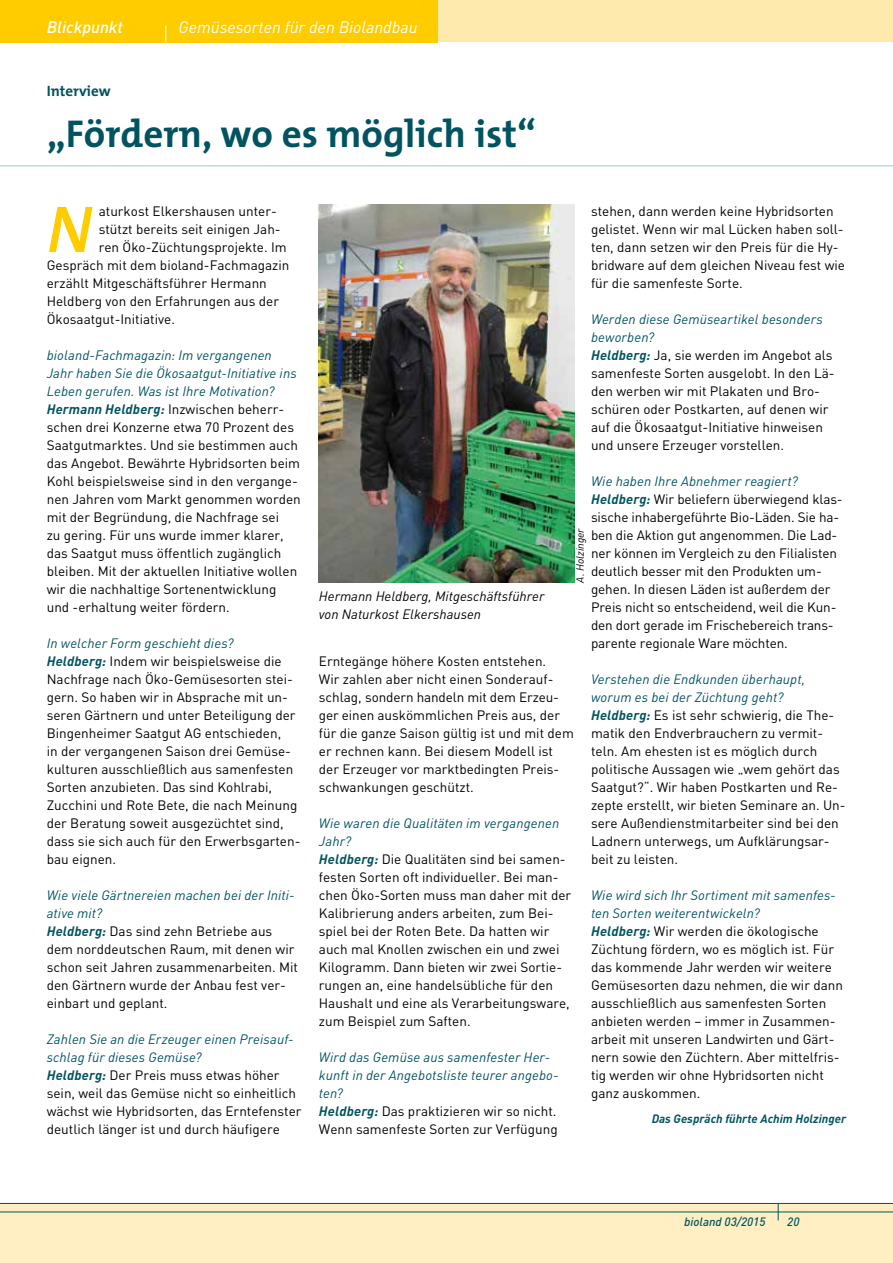
<style>
.page{position:relative;width:893px;height:1263px;background:#fff}
.page>*{position:absolute;margin:0;border:0;box-sizing:border-box;transform-origin:0 0}
.t1{font:italic 600 66.9px "The Mix";color:#fc0}
.t2{font:700 39px "The Mix";color:#00535f}
.t3{font:italic 16.5px "DIN";color:#fff}
.t4{font:italic 500 16.5px "DIN";color:#fff}
.t5{font:700 15px "The Mix";color:#00535f}
.t6{font:13.5px/18px "DIN";color:#000}
.t7{font:italic 13.5px/18px "DIN";letter-spacing:.01em;color:#00535f}
.t8{font:italic 13.5px/18px "DIN";color:#000}
.t9{font:italic 700 12px "DIN";color:#00535f}
.t10{font:italic 500 12px "DIN";color:#00535f}
.t11{font:italic 10.5px "DIN";color:#000}
.s1{font-style:italic;color:#00535f}
.s2{font-weight:700;font-style:italic;color:#00535f}
.s3{font-weight:700}
.s4{font-style:normal;color:#000}
</style>
<div class="page">
<hr style="left:0;top:165px;width:893px;height:1px;background:#a5c5cc">
<div style="left:0;top:0;width:893px;height:43px;background:#ffeaad"></div>
<div style="left:0;top:1203px;width:893px;height:60px;background:#ffefc3"></div>
<hr style="left:0;top:1203px;width:893px;height:1px;background:#00535f">
<hr style="left:0;top:1211px;width:893px;height:1px;background:#00535f">
<svg style="left:778px;top:1204px;width:1px;height:16px"></svg>
<hr style="left:0;top:42px;width:893px;height:1px;background:#fff">
<div style="left:0;top:0;width:438px;height:43px;background:#fc0"></div>
<svg style="left:165px;top:26px;width:1px;height:17px"></svg>
<img style="left:319px;top:204px;width:255px;height:379px">
<p class="t4" style="left:47px;top:16px;width:78px">Blickpunkt</p>
<p class="t3" style="left:179px;top:16px;width:240px">Gemüsesorten für den Biolandbau</p>
<p class="t5" style="left:47px;top:78px;width:65px">Interview</p>
<h2 class="t2" style="left:47px;top:101px;width:491px">„Fördern, wo es möglich ist“</h2>
<h1 class="t1" style="left:47px;top:174px;width:47px">N</h1>
<p class="t6" style="left:99px;top:202px;width:179px">aturkost Elkershausen unter-</p>
<p class="t6" style="left:99px;top:220px;width:183px">stützt bereits seit einigen Jah-</p>
<p class="t6" style="left:99px;top:238px;width:190px">ren Öko-Züchtungsprojekte. Im</p>
<p class="t6" style="left:47px;top:256px;width:244px">Gespräch mit dem bioland-Fachmagazin</p>
<p class="t6" style="left:47px;top:274px;width:222px">erzählt Mitgeschäftsführer Hermann</p>
<p class="t6" style="left:47px;top:292px;width:234px">Heldberg von den Erfahrungen aus der</p>
<p class="t6" style="left:47px;top:310px;width:130px">Ökosaatgut-Initiative.</p>
<p class="t6" style="left:47px;top:346px;width:256px"><span class="s1">bioland-Fachmagazin: Im vergangenen Jahr haben Sie die Ökosaatgut-Initiative ins Leben gerufen. Was ist Ihre Motivation?<br></span><span class="s2">Hermann Heldberg:</span> Inzwischen beherr&shy;schen drei Konzerne etwa 70 Prozent des Saatgutmarktes. Und sie bestimmen auch das Angebot. Bewährte Hybridsorten beim Kohl beispielsweise sind in den vergange&shy;nen Jahren vom Markt genommen worden mit der Begründung, die Nachfrage sei<br>zu gering. Für uns wurde immer klarer, das Saatgut muss öffentlich zugänglich bleiben. Mit der aktuellen Initiative wollen wir die nachhaltige Sortenentwicklung und -erhaltung weiter fördern.</p>
<p class="t6" style="left:47px;top:634px;width:255px"><span class="s1">In welcher Form geschieht dies?<br></span><span class="s2">Heldberg:</span> Indem wir beispielsweise die Nachfrage nach Öko-Gemüsesorten stei&shy;gern. So haben wir in Absprache mit un&shy;seren Gärtnern und unter Beteiligung der Bingenheimer Saatgut AG entschieden,<br>in der vergangenen Saison drei Gemüse&shy;kulturen ausschließlich aus samenfesten Sorten anzubieten. Das sind Kohlrabi, Zucchini und Rote Bete, die nach Meinung der Beratung soweit ausgezüchtet sind, dass sie sich auch für den Erwerbsgarten&shy;bau eignen.</p>
<p class="t6" style="left:47px;top:886px;width:253px"><span class="s1">Wie viele Gärtnereien machen bei der Initi&shy;ative mit?<br></span><span class="s2">Heldberg:</span> Das sind zehn Betriebe aus dem norddeutschen Raum, mit denen wir schon seit Jahren zusammenarbeiten. Mit den Gärtnern wurde der Anbau fest ver&shy;einbart und geplant.</p>
<p class="t6" style="left:47px;top:1030px;width:256px"><span class="s1">Zahlen Sie an die Erzeuger einen Preisauf&shy;schlag für dieses Gemüse?<br></span><span class="s2">Heldberg:</span> Der Preis muss etwas höher sein, weil das Gemüse nicht so einheitlich wächst wie Hybridsorten, das Erntefenster deutlich länger ist und durch häufigere</p>
<p class="t6" style="left:591px;top:202px;width:255px">stehen, dann werden keine Hybridsorten gelistet. Wenn wir mal Lücken haben soll&shy;ten, dann setzen wir den Preis für die Hy&shy;bridware auf dem gleichen Niveau fest wie für die samenfeste Sorte.</p>
<p class="t6" style="left:591px;top:310px;width:245px"><span class="s1">Werden diese Gemüseartikel besonders beworben?<br></span><span class="s2">Heldberg:</span> Ja, sie werden im Angebot als samenfeste Sorten ausgelobt. In den Lä&shy;den werben wir mit Plakaten und Bro&shy;schüren oder Postkarten, auf denen wir auf die Ökosaatgut-Initiative hinweisen und unsere Erzeuger vorstellen.</p>
<p class="t6" style="left:591px;top:472px;width:253px"><span class="s1">Wie haben Ihre Abnehmer reagiert?<br></span><span class="s2">Heldberg:</span> Wir beliefern überwiegend klas&shy;sische inhabergeführte Bio-Läden. Sie ha&shy;ben die Aktion gut angenommen. Die Lad&shy;ner können im Vergleich zu den Filialisten deutlich besser mit den Produkten um&shy;gehen. In diesen Läden ist außerdem der Preis nicht so entscheidend, weil die Kun&shy;den dort gerade im Frischebereich trans&shy;parente regionale Ware möchten.</p>
<p class="t6" style="left:591px;top:670px;width:256px"><span class="s1">Verstehen die Endkunden überhaupt, worum es bei der Züchtung geht?<br></span><span class="s2">Heldberg:</span> Es ist sehr schwierig, die The&shy;matik den Endverbrauchern zu vermit&shy;teln. Am ehesten ist es möglich durch politische Aussagen wie „wem gehört das Saatgut?“. Wir haben Postkarten und Re&shy;zepte erstellt, wir bieten Seminare an. Un&shy;sere Außendienstmitarbeiter sind bei den Ladnern unterwegs, um Aufklärungsar&shy;beit zu leisten.</p>
<p class="t6" style="left:591px;top:886px;width:253px"><span class="s1">Wie wird sich Ihr Sortiment mit samenfes&shy;ten Sorten weiterentwickeln?<br></span><span class="s2">Heldberg:</span> Wir werden die ökologische Züchtung fördern, wo es möglich ist. Für das kommende Jahr werden wir weitere Gemüsesorten dazu nehmen, die wir dann ausschließlich aus samenfesten Sorten anbieten werden – immer in Zusammen&shy;arbeit mit unseren Landwirten und Gärt&shy;nern sowie den Züchtern. Aber mittelfris&shy;tig werden wir ohne Hybridsorten nicht ganz auskommen.</p>
<p class="t9" style="left:652px;top:1110px;width:196px">Das Gespräch führte Achim Holzinger</p>
<p class="t11" style="left:573px;top:583px;width:56px;rotate:-90deg">A. Holzinger</p>
<p class="t8" style="left:319px;top:587px;width:227px">Hermann Heldberg, Mitgeschäftsführer von Naturkost Elkershausen</p>
<p class="t6" style="left:319px;top:652px;width:257px">Erntegänge höhere Kosten entstehen.<br>Wir zahlen aber nicht einen Sonderauf&shy;schlag, sondern handeln mit dem Erzeu&shy;ger einen auskömmlichen Preis aus, der für die ganze Saison gültig ist und mit dem er rechnen kann. Bei diesem Modell ist der Erzeuger vor marktbedingten Preis&shy;schwankungen geschützt.</p>
<p class="t6" style="left:319px;top:814px;width:254px"><span class="s1">Wie waren die Qualitäten im vergangenen Jahr?<br></span><span class="s2">Heldberg:</span> Die Qualitäten sind bei samen&shy;festen Sorten oft individueller. Bei man&shy;chen Öko-Sorten muss man daher mit der Kalibrierung anders arbeiten, zum Bei&shy;spiel bei der Roten Bete. Da hatten wir auch mal Knollen zwischen ein und zwei Kilogramm. Dann bieten wir zwei Sortie&shy;rungen an, eine handelsübliche für den Haushalt und eine als Verarbeitungsware, zum Beispiel zum Saften.</p>
<p class="t7" style="left:319px;top:1048px;width:241px">Wird das Gemüse aus samenfester Her&shy;kunft in der Angebotsliste teurer angebo&shy;ten?<br><span class="s3">Heldberg:</span> <span class="s4">Das praktizieren wir so nicht.<br>Wenn samenfeste Sorten zur Verfügung</span></p>
<p class="t10" style="left:684px;top:1214px;width:83px">bioland 03/2015</p>
<p class="t10" style="left:787px;top:1214px;width:14px">20</p>
</div>
